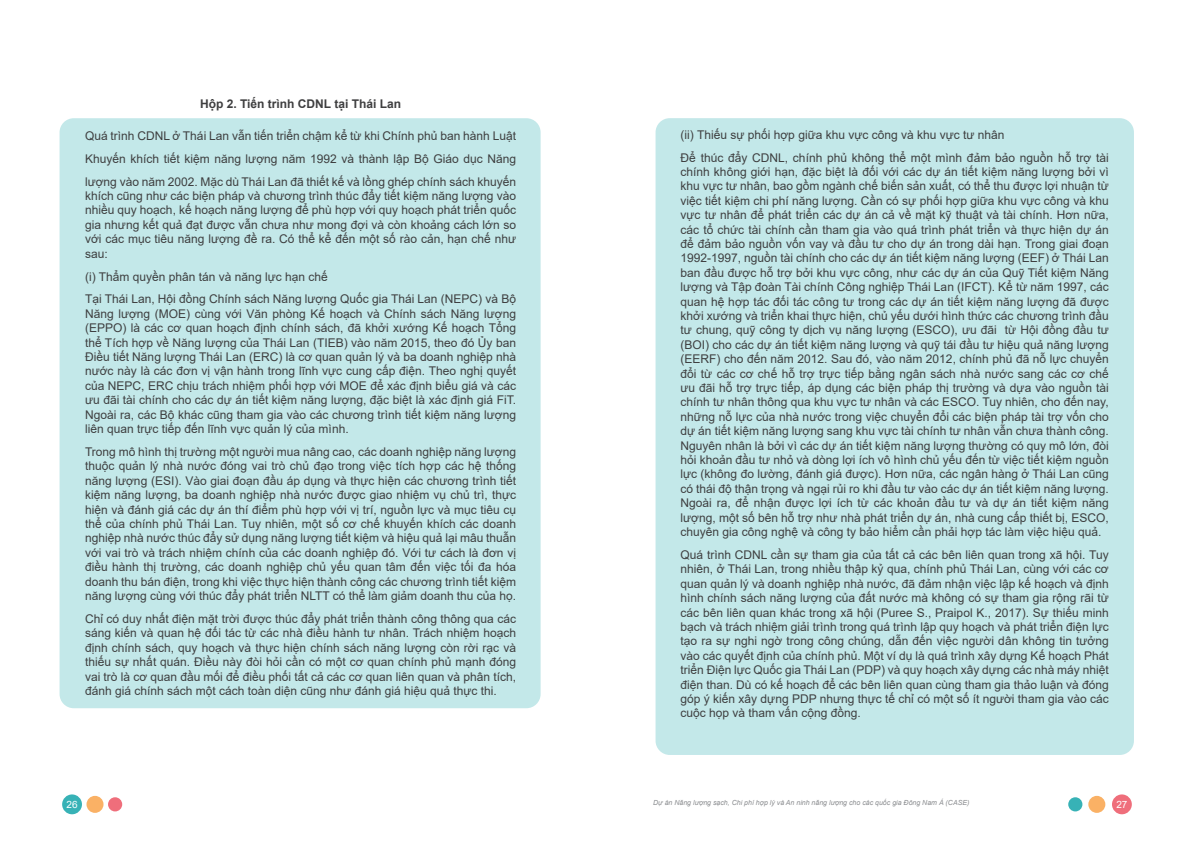
<style>
.page{position:relative;width:1191px;height:842px;background:#fff}
.page>*{position:absolute;margin:0;border:0;box-sizing:border-box;transform-origin:0 0}
.t1{font:12px/14.4px "Arial";color:#3e3e3f;text-align:justify}
.t2{font:700 12px "Arial";color:#3e3e3f}
.t3{font:10px "Arial";color:#fff}
.t4{font:italic 7px "Arial";color:#8b8d90}
</style>
<div class="page">
<div style="left:62px;top:794px;width:20px;height:20px;background:#37b2b6;border-radius:50%"></div>
<div style="left:1068px;top:797px;width:14px;height:14px;background:#37b2b6;border-radius:50%"></div>
<div style="left:86px;top:796px;width:17px;height:17px;background:#fab165;border-radius:50%"></div>
<div style="left:1088px;top:796px;width:17px;height:17px;background:#fab165;border-radius:50%"></div>
<div style="left:108px;top:797px;width:14px;height:14px;background:#ef6e7b;border-radius:50%"></div>
<div style="left:1112px;top:794px;width:19px;height:20px;background:#ef6e7b;border-radius:50%"></div>
<div style="left:60px;top:118px;width:480px;height:590px;background:#c3e8e9;border-radius:14px"></div>
<div style="left:655px;top:118px;width:479px;height:637px;background:#c3e8e9;border-radius:14px"></div>
<p class="t2" style="left:200px;top:95px;width:202px">Hộp 2. Tiến trình CDNL tại Thái Lan</p>
<p class="t1" style="left:85px;top:124px;width:432px;line-height:23px">Quá trình CDNL ở Thái Lan vẫn tiến triển chậm kể từ khi Chính phủ ban hành Luật Khuyến khích tiết kiệm năng lượng năm 1992 và thành lập Bộ Giáo dục Năng lượng vào năm 2002. Mặc dù Thái Lan đã thiết kế và lồng ghép chính sách khuyến</p>
<p class="t1" style="left:85px;top:189px;width:432px">khích cũng như các biện pháp và chương trình thúc đẩy tiết kiệm năng lượng vào nhiều quy hoạch, kế hoạch năng lượng để phù hợp với quy hoạch phát triển quốc gia nhưng kết quả đạt được vẫn chưa như mong đợi và còn khoảng cách lớn so với các mục tiêu năng lượng đề ra. Có thể kể đến một số rào cản, hạn chế như sau:</p>
<p class="t1" style="left:85px;top:265px;width:432px;line-height:22.9px">(i) Thẩm quyền phân tán và năng lực hạn chế<br>Tại Thái Lan, Hội đồng Chính sách Năng lượng Quốc gia Thái Lan (NEPC) và Bộ</p>
<p class="t1" style="left:85px;top:306px;width:432px">Năng lượng (MOE) cùng với Văn phòng Kế hoạch và Chính sách Năng lượng (EPPO) là các cơ quan hoạch định chính sách, đã khởi xướng Kế hoạch Tổng thể Tích hợp về Năng lượng của Thái Lan (TIEB) vào năm 2015, theo đó Ủy ban Điều tiết Năng lượng Thái Lan (ERC) là cơ quan quản lý và ba doanh nghiệp nhà nước này là các đơn vị vận hành trong lĩnh vực cung cấp điện. Theo nghị quyết của NEPC, ERC chịu trách nhiệm phối hợp với MOE để xác định biểu giá và các ưu đãi tài chính cho các dự án tiết kiệm năng lượng, đặc biệt là xác định giá FiT.<br>Ngoài ra, các Bộ khác cũng tham gia vào các chương trình tiết kiệm năng lượng liên quan trực tiếp đến lĩnh vực quản lý của mình.</p>
<p class="t1" style="left:85px;top:444px;width:432px">Trong mô hình thị trường một người mua nâng cao, các doanh nghiệp năng lượng thuộc quản lý nhà nước đóng vai trò chủ đạo trong việc tích hợp các hệ thống năng lượng (ESI). Vào giai đoạn đầu áp dụng và thực hiện các chương trình tiết kiệm năng lượng, ba doanh nghiệp nhà nước được giao nhiệm vụ chủ trì, thực hiện và đánh giá các dự án thí điểm phù hợp với vị trí, nguồn lực và mục tiêu cụ thể của chính phủ Thái Lan. Tuy nhiên, một số cơ chế khuyến khích các doanh nghiệp nhà nước thúc đẩy sử dụng năng lượng tiết kiệm và hiệu quả lại mâu thuẫn với vai trò và trách nhiệm chính của các doanh nghiệp đó. Với tư cách là đơn vị điều hành thị trường, các doanh nghiệp chủ yếu quan tâm đến việc tối đa hóa doanh thu bán điện, trong khi việc thực hiện thành công các chương trình tiết kiệm năng lượng cùng với thúc đẩy phát triển NLTT có thể làm giảm doanh thu của họ.</p>
<p class="t1" style="left:85px;top:611px;width:432px">Chỉ có duy nhất điện mặt trời được thúc đẩy phát triển thành công thông qua các sáng kiến và quan hệ đối tác từ các nhà điều hành tư nhân. Trách nhiệm hoạch định chính sách, quy hoạch và thực hiện chính sách năng lượng còn rời rạc và thiếu sự nhất quán. Điều này đòi hỏi cần có một cơ quan chính phủ mạnh đóng vai trò là cơ quan đầu mối để điều phối tất cả các cơ quan liên quan và phân tích, đánh giá chính sách một cách toàn diện cũng như đánh giá hiệu quả thực thi.</p>
<p class="t1" style="left:680px;top:123px;width:430px;line-height:22.9px">(ii) Thiếu sự phối hợp giữa khu vực công và khu vực tư nhân<br>Để thúc đẩy CDNL, chính phủ không thể một mình đảm bảo nguồn hỗ trợ tài</p>
<p class="t1" style="left:680px;top:164px;width:430px">chính không giới hạn, đặc biệt là đối với các dự án tiết kiệm năng lượng bởi vì khu vực tư nhân, bao gồm ngành chế biến sản xuất, có thể thu được lợi nhuận từ việc tiết kiệm chi phí năng lượng. Cần có sự phối hợp giữa khu vực công và khu vực tư nhân để phát triển các dự án cả về mặt kỹ thuật và tài chính. Hơn nữa, các tổ chức tài chính cần tham gia vào quá trình phát triển và thực hiện dự án để đảm bảo nguồn vốn vay và đầu tư cho dự án trong dài hạn. Trong giai đoạn 1992-1997, nguồn tài chính cho các dự án tiết kiệm năng lượng (EEF) ở Thái Lan ban đầu được hỗ trợ bởi khu vực công, như các dự án của Quỹ Tiết kiệm Năng lượng và Tập đoàn Tài chính Công nghiệp Thái Lan (IFCT). Kể từ năm 1997, các quan hệ hợp tác đối tác công tư trong các dự án tiết kiệm năng lượng đã được khởi xướng và triển khai thực hiện, chủ yếu dưới hình thức các chương trình đầu tư chung, quỹ công ty dịch vụ năng lượng (ESCO), ưu đãi từ Hội đồng đầu tư (BOI) cho các dự án tiết kiệm năng lượng và quỹ tái đầu tư hiệu quả năng lượng (EERF) cho đến năm 2012. Sau đó, vào năm 2012, chính phủ đã nỗ lực chuyển đổi từ các cơ chế hỗ trợ trực tiếp bằng ngân sách nhà nước sang các cơ chế ưu đãi hỗ trợ trực tiếp, áp dụng các biện pháp thị trường và dựa vào nguồn tài chính tư nhân thông qua khu vực tư nhân và các ESCO. Tuy nhiên, cho đến nay, những nỗ lực của nhà nước trong việc chuyển đổi các biện pháp tài trợ vốn cho dự án tiết kiệm năng lượng sang khu vực tài chính tư nhân vẫn chưa thành công.<br>Nguyên nhân là bởi vì các dự án tiết kiệm năng lượng thường có quy mô lớn, đòi hỏi khoản đầu tư nhỏ và dòng lợi ích vô hình chủ yếu đến từ việc tiết kiệm nguồn lực (không đo lường, đánh giá được). Hơn nữa, các ngân hàng ở Thái Lan cũng có thái độ thận trọng và ngại rủi ro khi đầu tư vào các dự án tiết kiệm năng lượng.<br>Ngoài ra, để nhận được lợi ích từ các khoản đầu tư và dự án tiết kiệm năng lượng, một số bên hỗ trợ như nhà phát triển dự án, nhà cung cấp thiết bị, ESCO, chuyên gia công nghệ và công ty bảo hiểm cần phải hợp tác làm việc hiệu quả.</p>
<p class="t1" style="left:680px;top:547px;width:430px">Quá trình CDNL cần sự tham gia của tất cả các bên liên quan trong xã hội. Tuy nhiên, ở Thái Lan, trong nhiều thập kỷ qua, chính phủ Thái Lan, cùng với các cơ quan quản lý và doanh nghiệp nhà nước, đã đảm nhận việc lập kế hoạch và định hình chính sách năng lượng của đất nước mà không có sự tham gia rộng rãi từ các bên liên quan khác trong xã hội (Puree S., Praipol K., 2017). Sự thiếu minh bạch và trách nhiệm giải trình trong quá trình lập quy hoạch và phát triển điện lực tạo ra sự nghi ngờ trong công chúng, dẫn đến việc người dân không tin tưởng vào các quyết định của chính phủ. Một ví dụ là quá trình xây dựng Kế hoạch Phát triển Điện lực Quốc gia Thái Lan (PDP) và quy hoạch xây dựng các nhà máy nhiệt điện than. Dù có kế hoạch để các bên liên quan cùng tham gia thảo luận và đóng góp ý kiến xây dựng PDP nhưng thực tế chỉ có một số ít người tham gia vào các cuộc họp và tham vấn cộng đồng.</p>
<p class="t3" style="left:66px;top:797px;width:13px">26</p>
<p class="t4" style="left:653px;top:798px;width:317px">Dự án Năng lượng sạch, Chi phí hợp lý và An ninh năng lượng cho các quốc gia Đông Nam Á (CASE)</p>
<p class="t3" style="left:1116px;top:797px;width:13px">27</p>
</div>
